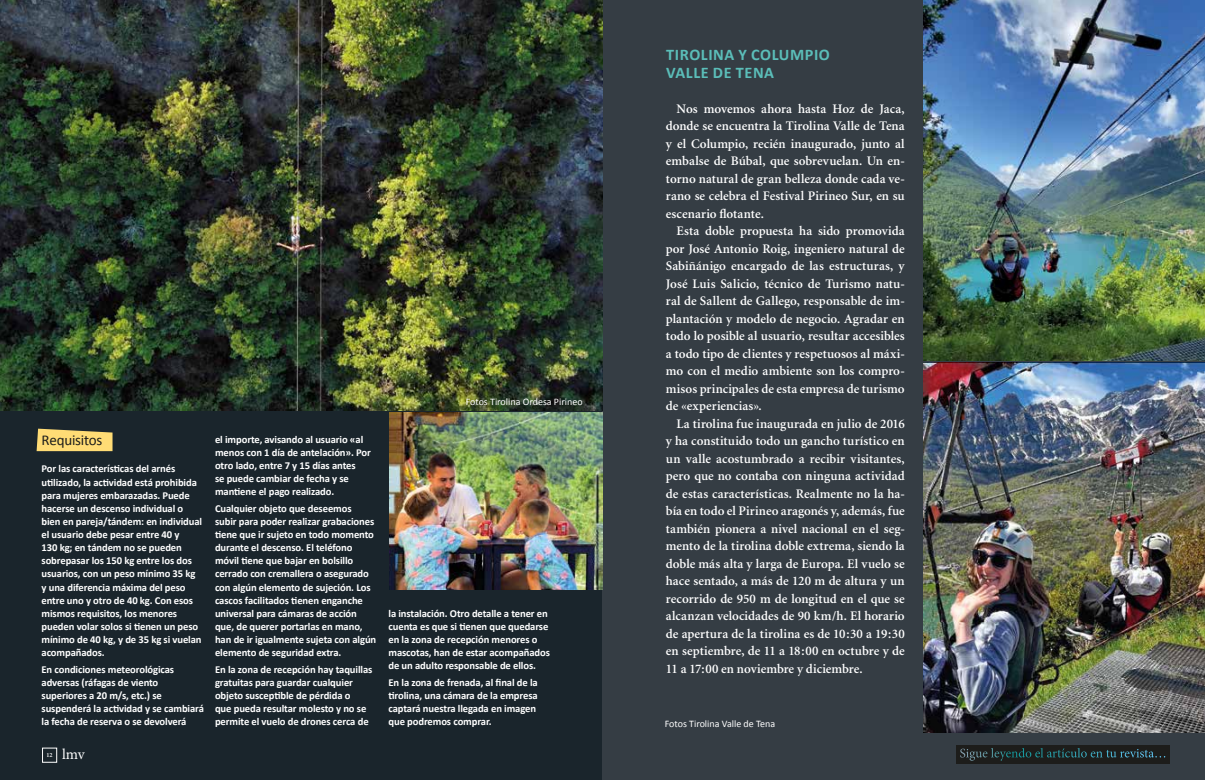
<style>
.page{position:relative;width:1205px;height:780px;background:#fff}
.page>*{position:absolute;margin:0;border:0;box-sizing:border-box;transform-origin:0 0}
.t1{font:700 16.25px/17.5px "Calibri";letter-spacing:.035em;color:#5bbeb9}
.t2{font:15px "Calibri";letter-spacing:-.015em;color:#1d1d1b}
.t3{font:15px "Minion Pro";color:#fff}
.t4{font:600 13.12px/17.5px "Minion";color:#fff;text-align:justify}
.t5{font:700 10.62px/13.1px "Calibri";letter-spacing:-.01em;color:#fff}
.t6{font:10px "Calibri";color:#fff}
.t7{font:600 6.25px "Minion Pro";color:#fff}
</style>
<div class="page">
<div style="left:0;top:0;width:602px;height:780px;background:#1a252c"></div>
<div style="left:602px;top:0;width:603px;height:780px;background:#353d44"></div>
<div style="left:42px;top:748px;width:15px;height:14px;border:1px solid #fff"></div>
<svg style="left:37px;top:428px;width:76px;height:23px;background:#e2c56c"></svg>
<img style="left:390px;top:413px;width:212px;height:176px">
<img style="left:0;top:0;width:602px;height:410px">
<img style="left:923px;top:0;width:282px;height:360px">
<img style="left:923px;top:363px;width:282px;height:369px">
<div style="left:956px;top:745px;width:214px;height:18px;background:#1d1d1b"></div>
<svg style="left:960px;top:748px;width:188px;height:9px"></svg>
<h2 class="t2" style="left:42px;top:431px;width:62px">Requisitos</h2>
<p class="t5" style="left:42px;top:462px;width:162px">Por las características del arnés utilizado, la actividad está prohibida para mujeres embarazadas. Puede hacerse un descenso individual o bien en pareja/tándem: en individual el usuario debe pesar entre 40 y<br>130 kg; en tándem no se pueden sobrepasar los 150 kg entre los dos usuarios, con un peso mínimo 35 kg y una diferencia máxima del peso entre uno y otro de 40 kg. Con esos mismos requisitos, los menores pueden volar solos si tienen un peso mínimo de 40 kg, y de 35 kg si vuelan acompañados.</p>
<p class="t5" style="left:42px;top:662px;width:164px">En condiciones meteorológicas adversas (ráfagas de viento superiores a 20 m/s, etc.) se suspenderá la actividad y se cambiará la fecha de reserva o se devolverá</p>
<p class="t7" style="left:47px;top:750px;width:8px">12</p>
<h2 class="t3" style="left:62px;top:744px;width:24px">lmv</h2>
<p class="t5" style="left:215px;top:432px;width:157px">el importe, avisando al usuario «al menos con 1 día de antelación». Por otro lado, entre 7 y 15 días antes<br>se puede cambiar de fecha y se mantiene el pago realizado.</p>
<p class="t5" style="left:215px;top:501px;width:163px">Cualquier objeto que deseemos<br>subir para poder realizar grabaciones tiene que ir sujeto en todo momento durante el descenso. El teléfono móvil tiene que bajar en bolsillo cerrado con cremallera o asegurado con algún elemento de sujeción. Los cascos facilitados tienen enganche universal para cámaras de acción que, de querer portarlas en mano, han de ir igualmente sujeta con algún elemento de seguridad extra.</p>
<p class="t5" style="left:215px;top:662px;width:159px">En la zona de recepción hay taquillas gratuitas para guardar cualquier objeto susceptible de pérdida o<br>que pueda resultar molesto y no se permite el vuelo de drones cerca de</p>
<p class="t6" style="left:466px;top:395px;width:118px">Fotos Tirolina Ordesa Pirineo</p>
<p class="t5" style="left:388px;top:606px;width:163px">la instalación. Otro detalle a tener en cuenta es que si tienen que quedarse en la zona de recepción menores o mascotas, han de estar acompañados de un adulto responsable de ellos.</p>
<p class="t5" style="left:388px;top:675px;width:151px">En la zona de frenada, al final de la tirolina, una cámara de la empresa captará nuestra llegada en imagen que podremos comprar.</p>
<h1 class="t1" style="left:666px;top:46px;width:165px">TIROLINA Y COLUMPIO<br>VALLE DE TENA</h1>
<p class="t4" style="left:666px;top:100px;width:240px;text-indent:11px">Nos movemos ahora hasta Hoz de Jaca, donde se encuentra la Tirolina Valle de Tena y el Columpio, recién inaugurado, junto al embalse de Búbal, que sobrevuelan. Un en&shy;torno natural de gran belleza donde cada ve&shy;rano se celebra el Festival Pirineo Sur, en su escenario flotante.</p>
<p class="t4" style="left:666px;top:222px;width:240px;text-indent:11px">Esta doble propuesta ha sido promovida por José Antonio Roig, ingeniero natural de Sabiñánigo encargado de las estructuras, y José Luis Salicio, técnico de Turismo natu&shy;ral de Sallent de Gallego, responsable de im&shy;plantación y modelo de negocio. Agradar en todo lo posible al usuario, resultar accesibles a todo tipo de clientes y respetuosos al máxi&shy;mo con el medio ambiente son los compro&shy;misos principales de esta empresa de turismo de «experiencias».</p>
<p class="t4" style="left:666px;top:415px;width:240px;text-indent:11px">La tirolina fue inaugurada en julio de 2016 y ha constituido todo un gancho turístico en un valle acostumbrado a recibir visitantes, pero que no contaba con ninguna actividad de estas características. Realmente no la ha&shy;bía en todo el Pirineo aragonés y, además, fue también pionera a nivel nacional en el seg&shy;mento de la tirolina doble extrema, siendo la doble más alta y larga de Europa. El vuelo se hace sentado, a más de 120 m de altura y un recorrido de 950 m de longitud en el que se alcanzan velocidades de 90 km/h. El horario de apertura de la tirolina es de 10:30 a 19:30 en septiembre, de 11 a 18:00 en octubre y de 11 a 17:00 en noviembre y diciembre.</p>
<p class="t6" style="left:665px;top:717px;width:112px">Fotos Tirolina Valle de Tena</p>
</div>
